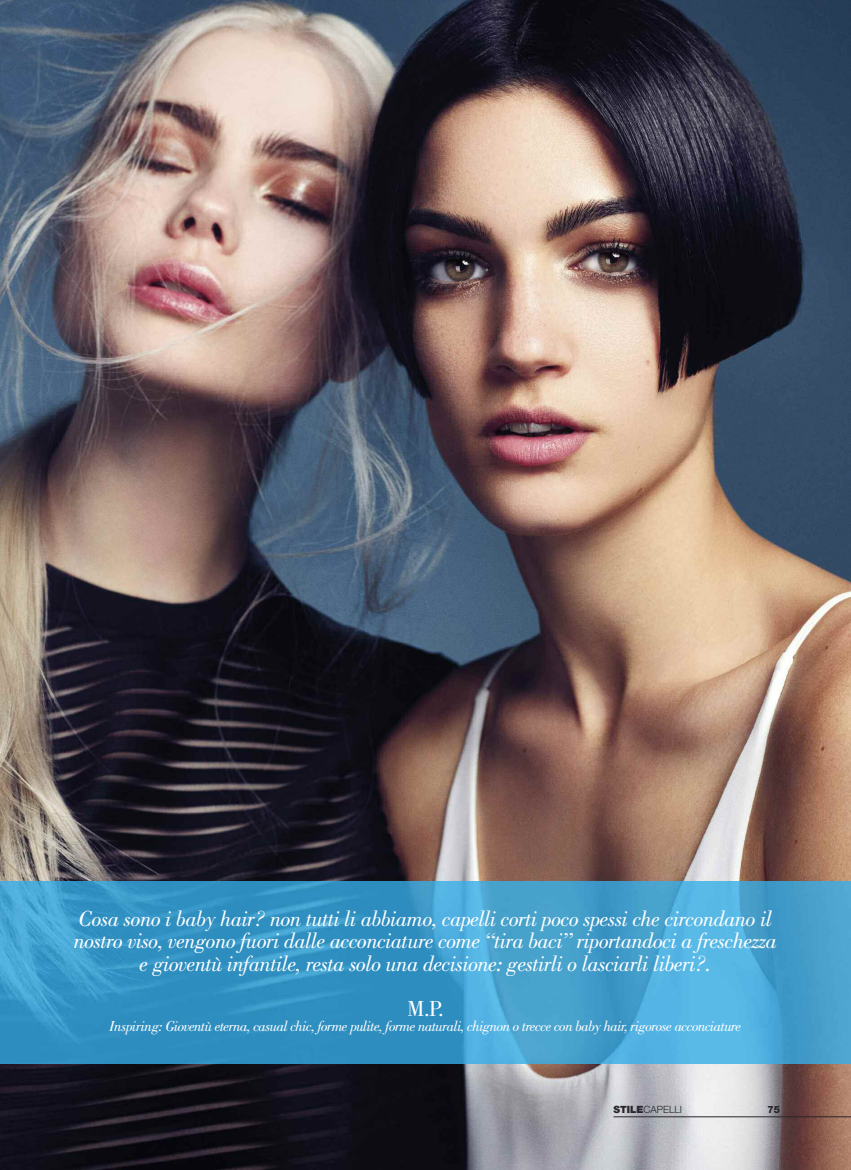
<style>
.page{position:relative;width:851px;height:1170px;background:#fff}
.page>*{position:absolute;margin:0;border:0;box-sizing:border-box;transform-origin:0 0}
.t1{font:italic 22.5px/22.5px "Bodoni Std";letter-spacing:-.025em;color:#fff;text-align:center}
.t2{font:22.5px "Bodoni Std";color:#fff}
.t3{font:italic 15px "Bodoni Std";letter-spacing:-.04em;color:#fff}
.t4{font:300 10px "Helvetica Neue LT Std";color:#272526}
.t5{font:800 10px "Helvetica Neue LT Std";color:#272526}
.s1{font-weight:900}
</style>
<div class="page">
<img style="left:0;top:0;width:850px;height:1169px">
<hr style="left:613px;top:1116px;width:237px;height:1px;background:#272526">
<img style="left:0;top:881px;width:850px;height:182px">
<p class="t1" style="left:74px;top:909px;width:704px">Cosa sono i baby hair? non tutti li abbiamo, capelli corti poco spessi che circondano il nostro viso, vengono fuori dalle acconciature come “tira baci” riportandoci a freschezza e gioventù infantile, resta solo una decisione: gestirli o lasciarli liberi?.</p>
<p class="t2" style="left:407px;top:1000px;width:38px">M.P.</p>
<p class="t3" style="left:110px;top:1020px;width:633px">Inspiring: Gioventù eterna, casual chic, forme pulite, forme naturali, chignon o trecce con baby hair, rigorose acconciature</p>
<p class="t4" style="left:613px;top:1106px;width:70px"><span class="s1">STILE</span>CAPELLI</p>
<p class="t5" style="left:767px;top:1106px;width:14px">75</p>
</div>
